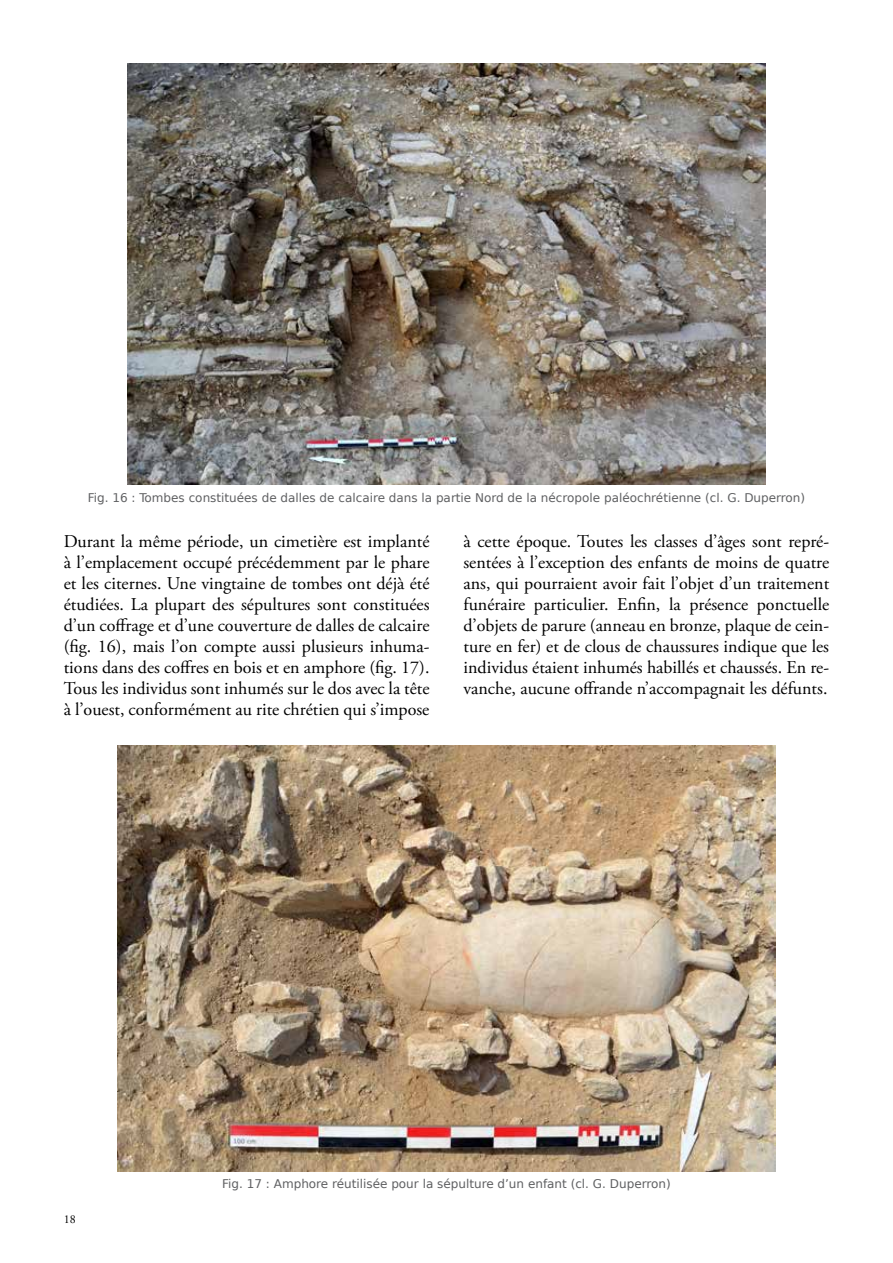
<style>
.page{position:relative;width:893px;height:1263px;background:#fff}
.page>*{position:absolute;margin:0;border:0;box-sizing:border-box;transform-origin:0 0}
.t1{font:18px/21px "Adobe Garamond Pro";color:#000;text-align:justify}
.t2{font:12px "DejaVu Sans";color:#5f6062}
.t3{font:12px "Adobe Garamond Pro";color:#000}
</style>
<div class="page">
<img style="left:128px;top:64px;width:637px;height:421px">
<img style="left:117px;top:745px;width:658px;height:426px">
<p class="t2" style="left:88px;top:487px;width:719px">Fig. 16 : Tombes constituées de dalles de calcaire dans la partie Nord de la nécropole paléochrétienne (cl. G. Duperron)</p>
<p class="t1" style="left:64px;top:531px;width:367px">Durant la même période, un cimetière est implanté à l’emplacement occupé précédemment par le phare et les citernes. Une vingtaine de tombes ont déjà été étudiées. La plupart des sépultures sont constituées d’un coffrage et d’une couverture de dalles de calcaire (fig. 16), mais l’on compte aussi plusieurs inhuma&shy;tions dans des coffres en bois et en amphore (fig. 17).<br>Tous les individus sont inhumés sur le dos avec la tête à l’ouest, conformément au rite chrétien qui s’impose</p>
<p class="t1" style="left:463px;top:531px;width:367px">à cette époque. Toutes les classes d’âges sont repré&shy;sentées à l’exception des enfants de moins de quatre ans, qui pourraient avoir fait l’objet d’un traitement funéraire particulier. Enfin, la présence ponctuelle d’objets de parure (anneau en bronze, plaque de cein&shy;ture en fer) et de clous de chaussures indique que les individus étaient inhumés habillés et chaussés. En re&shy;vanche, aucune offrande n’accompagnait les défunts.</p>
<p class="t3" style="left:64px;top:1212px;width:13px">18</p>
<p class="t2" style="left:222px;top:1173px;width:450px">Fig. 17 : Amphore réutilisée pour la sépulture d’un enfant (cl. G. Duperron)</p>
</div>
